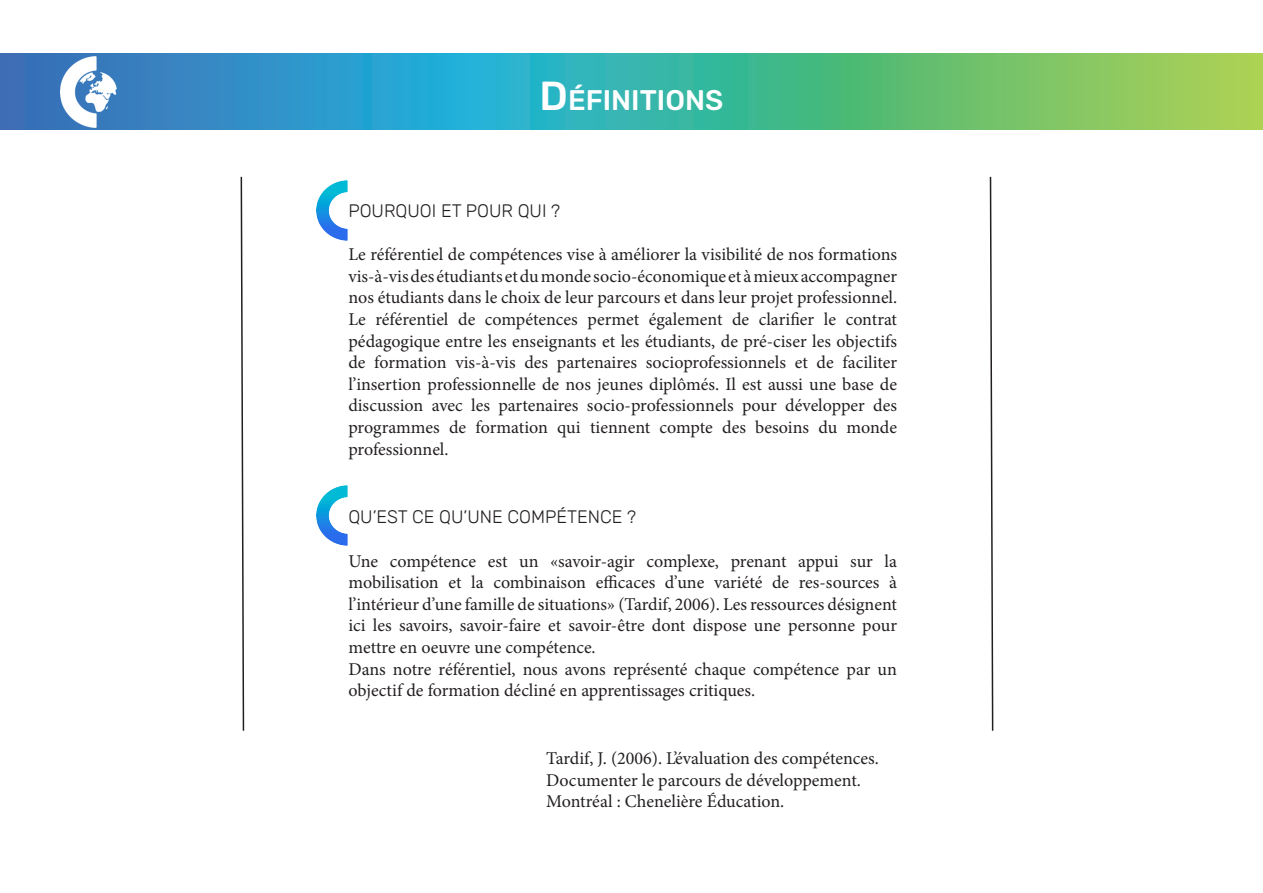
<style>
.page{position:relative;width:1263px;height:893px;background:#fff}
.page>*{position:absolute;margin:0;border:0;box-sizing:border-box;transform-origin:0 0}
.Titre_page{font:500 28.35px "Rubik";color:#fff}
.t1{font:18px/21.6px "Minion Pro";color:#231f20;text-align:justify}
.t2{font:300 18px "Rubik";color:#231f20}
.s1{font-size:40.5px}
</style>
<div class="page">
<svg style="left:0;top:53px;width:1263px;height:77px;background:#4cae9c"></svg>
<img style="left:60px;top:56px;width:56px;height:72px">
<img style="left:317px;top:180px;width:30px;height:60px">
<img style="left:317px;top:486px;width:30px;height:59px">
<svg style="left:240px;top:176px;width:5px;height:555px"></svg>
<svg style="left:989px;top:176px;width:5px;height:555px"></svg>
<p class="Titre_page" style="left:540px;top:84px;width:185px"><span class="s1">D</span>ÉFINITIONS</p>
<p class="t2" style="left:348px;top:201px;width:213px">POURQUOI ET POUR QUI ?</p>
<p class="t1" style="left:348px;top:244px;width:550px">Le référentiel de compétences vise à améliorer la visibilité de nos formations vis-à-vis des étudiants et du monde socio-économique et à mieux accompagner nos étudiants dans le choix de leur parcours et dans leur projet professionnel.</p>
<p class="t1" style="left:348px;top:309px;width:550px">Le référentiel de compétences permet également de clarifier le contrat pédagogique entre les enseignants et les étudiants, de pré-ciser les objectifs de formation vis-à-vis des partenaires socioprofessionnels et de faciliter l’insertion professionnelle de nos jeunes diplômés. Il est aussi une base de discussion avec les partenaires socio-professionnels pour développer des programmes de formation qui tiennent compte des besoins du monde professionnel.</p>
<p class="t2" style="left:348px;top:507px;width:289px">QU’EST CE QU’UNE COMPÉTENCE ?</p>
<p class="t1" style="left:348px;top:550px;width:550px">Une compétence est un «savoir-agir complexe, prenant appui sur la mobilisation et la combinaison efficaces d’une variété de res-sources à l’intérieur d’une famille de situations» (Tardif, 2006). Les ressources désignent ici les savoirs, savoir-faire et savoir-être dont dispose une personne pour mettre en oeuvre une compétence.</p>
<p class="t1" style="left:348px;top:658px;width:550px">Dans notre référentiel, nous avons représenté chaque compétence par un objectif de formation décliné en apprentissages critiques.</p>
<p class="t1" style="left:546px;top:747px;width:334px;text-align:left">Tardif, J. (2006). L’évaluation des compétences.<br>Documenter le parcours de développement.<br>Montréal : Chenelière Éducation.</p>
</div>
